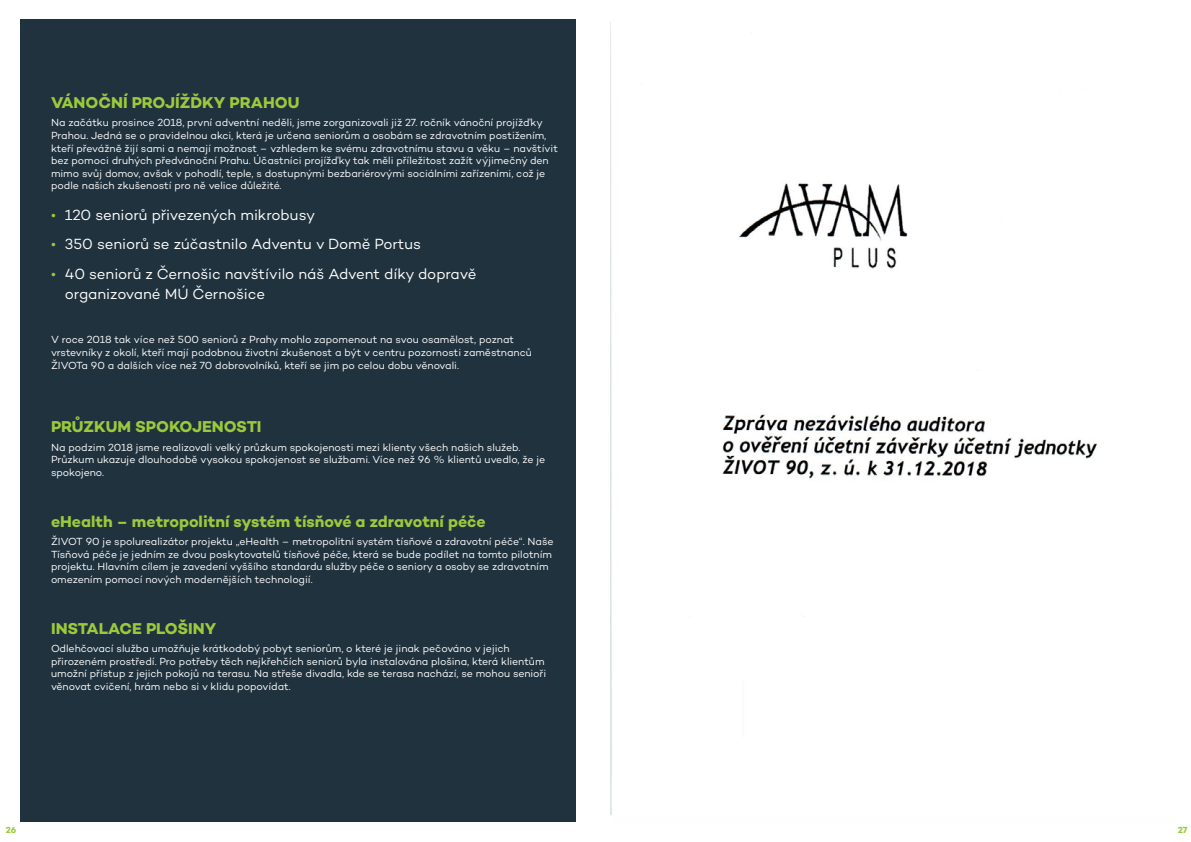
<style>
.page{position:relative;width:1191px;height:842px;background:#fff}
.page>*{position:absolute;margin:0;border:0;box-sizing:border-box;transform-origin:0 0}
.t1{font:700 16px "Campton";color:#9aca3c}
.t2{font:15px/20.4px "Campton";letter-spacing:-.01em;color:#fff}
.t3{font:10.5px/12.6px "Campton";letter-spacing:-.005em;color:#fff}
.t4{font:700 9px "Campton";color:#9aca3c}
.s1{color:#9aca3c}
</style>
<div class="page">
<div style="left:20px;top:20px;width:555px;height:802px;background:#20323e"></div>
<img style="left:610px;top:22px;width:488px;height:793px">
<h1 class="t1" style="left:51px;top:92px;width:250px">VÁNOČNÍ PROJÍŽĎKY PRAHOU</h1>
<p class="t3" style="left:51px;top:116px;width:508px">Na začátku prosince 2018, první adventní neděli, jsme zorganizovali již 27. ročník vánoční projížďky Prahou. Jedná se o pravidelnou akci, která je určena seniorům a osobám se zdravotním postižením, kteří převážně žijí sami a nemají možnost – vzhledem ke svému zdravotnímu stavu a věku – navštívit bez pomoci druhých předvánoční Prahu. Účastníci projížďky tak měli příležitost zažít výjimečný den mimo svůj domov, avšak v pohodlí, teple, s dostupnými bezbariérovými sociálními zařízeními, což je podle našich zkušeností pro ně velice důležité.</p>
<h2 class="t2" style="left:51px;top:204px;width:265px"><span class="s1">•</span> 120 seniorů přivezených mikrobusy</h2>
<h2 class="t2" style="left:51px;top:234px;width:371px"><span class="s1">•</span> 350 seniorů se zúčastnilo Adventu v Domě Portus</h2>
<h2 class="t2" style="left:65px;top:263px;width:413px;text-indent:-14px"><span class="s1">•</span> 40 seniorů z Černošic navštívilo náš Advent díky dopravě organizované MÚ Černošice</h2>
<p class="t3" style="left:51px;top:333px;width:482px">V roce 2018 tak více než 500 seniorů z Prahy mohlo zapomenout na svou osamělost, poznat vrstevníky z okolí, kteří mají podobnou životní zkušenost a být v centru pozornosti zaměstnanců<br>ŽIVOTa 90 a dalších více než 70 dobrovolníků, kteří se jim po celou dobu věnovali.</p>
<h1 class="t1" style="left:51px;top:417px;width:212px">PRŮZKUM SPOKOJENOSTI</h1>
<p class="t3" style="left:51px;top:440px;width:495px">Na podzim 2018 jsme realizovali velký průzkum spokojenosti mezi klienty všech našich služeb.<br>Průzkum ukazuje dlouhodobě vysokou spokojenost se službami. Více než 96 % klientů uvedlo, že je spokojeno.</p>
<h1 class="t1" style="left:51px;top:511px;width:436px">eHealth – metropolitní systém tísňové a zdravotní péče</h1>
<p class="t3" style="left:51px;top:535px;width:504px">ŽIVOT 90 je spolurealizátor projektu „eHealth – metropolitní systém tísňové a zdravotní péče“. Naše Tísňová péče je jedním ze dvou poskytovatelů tísňové péče, která se bude podílet na tomto pilotním projektu. Hlavním cílem je zavedení vyššího standardu služby péče o seniory a osoby se zdravotním omezením pomocí nových modernějších technologií.</p>
<h1 class="t1" style="left:51px;top:618px;width:167px">INSTALACE PLOŠINY</h1>
<p class="t3" style="left:51px;top:642px;width:496px">Odlehčovací služba umožňuje krátkodobý pobyt seniorům, o které je jinak pečováno v jejich přirozeném prostředí. Pro potřeby těch nejkřehčích seniorů byla instalována plošina, která klientům umožní přístup z jejich pokojů na terasu. Na střeše divadla, kde se terasa nachází, se mohou senioři věnovat cvičení, hrám nebo si v klidu popovídat.</p>
<p class="t4" style="left:6px;top:824px;width:12px">26</p>
<p class="t4" style="left:1177px;top:824px;width:11px">27</p>
</div>
